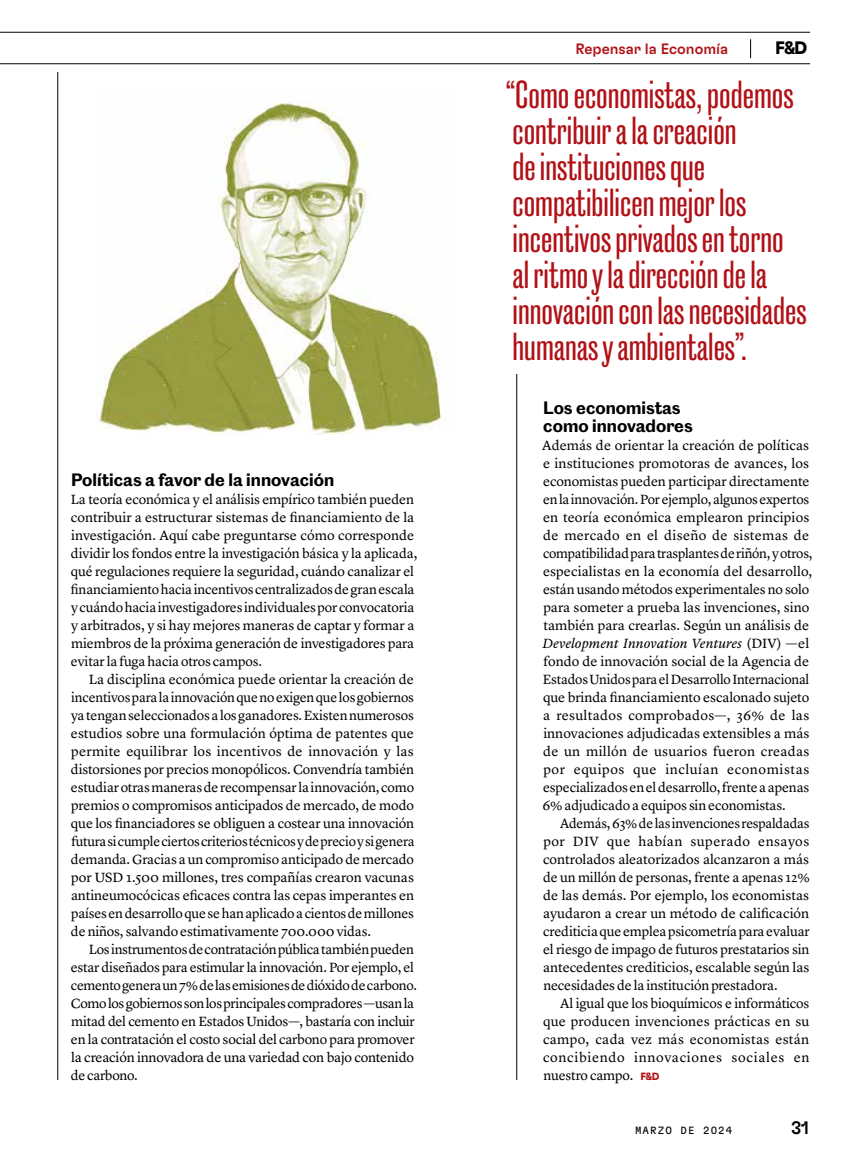
<style>
.page{position:relative;width:864px;height:1161px;background:#fff}
.page>*{position:absolute;margin:0;border:0;box-sizing:border-box;transform-origin:0 0}
.t1{font:500 36px/36px "Caslon Doric Condensed";color:#b11116}
.t2{font:700 18px "GT Flexa";color:#000}
.t3{font:500 18px "GT Flexa";color:#000}
.t4{font:600 16.5px/18px "Caslon Doric";color:#000}
.t5{font:500 15px "GT Flexa";color:#b11116}
.t6{font:13.8px/18px "Lyon Text";letter-spacing:-.01em;color:#000}
.t7{font:10.5px "GT Flexa Mono";letter-spacing:.1em;color:#000}
.s1{font-style:italic}
.s2{font-family:"GT Flexa";font-weight:700;font-size:10.5px;color:#b11116}
</style>
<div class="page">
<svg style="left:750px;top:39px;width:1px;height:19px"></svg>
<hr style="left:0;top:32px;width:810px;height:1px;background:#000">
<hr style="left:0;top:63px;width:810px;height:1px;background:#000">
<img style="left:99px;top:102px;width:342px;height:333px">
<hr style="left:516px;top:374px;width:1px;height:706px;background:#000">
<hr style="left:57px;top:72px;width:1px;height:1008px;background:#000">
<p class="t4" style="left:71px;top:469px;width:265px">Políticas a favor de la innovación</p>
<p class="t6" style="left:71px;top:489px;width:348px">La teoría económica y el análisis empírico también pueden contribuir a estructurar sistemas de financiamiento de la investigación. Aquí cabe preguntarse cómo corresponde dividir los fondos entre la investigación básica y la aplicada, qué regulaciones requiere la seguridad, cuándo canalizar el financiamiento hacia incentivos centralizados de gran escala y cuándo hacia investigadores individuales por convocatoria y arbitrados, y si hay mejores maneras de captar y formar a miembros de la próxima generación de investigadores para evitar la fuga hacia otros campos.</p>
<p class="t6" style="left:71px;top:669px;width:345px;text-align:justify;text-indent:18px">La disciplina económica puede orientar la creación de incentivos para la innovación que no exigen que los gobiernos ya tengan seleccionados a los ganadores. Existen numerosos estudios sobre una formulación óptima de patentes que permite equilibrar los incentivos de innovación y las distorsiones por precios monopólicos. Convendría también estudiar otras maneras de recompensar la innovación, como premios o compromisos anticipados de mercado, de modo que los financiadores se obliguen a costear una innovación futura si cumple ciertos criterios técnicos y de precio y si genera demanda. Gracias a un compromiso anticipado de mercado por USD 1.500 millones, tres compañías crearon vacunas antineumocócicas eficaces contra las cepas imperantes en países en desarrollo que se han aplicado a cientos de millones de niños, salvando estimativamente 700.000 vidas.</p>
<p class="t6" style="left:71px;top:939px;width:348px;text-indent:18px">Los instrumentos de contratación pública también pueden estar diseñados para estimular la innovación. Por ejemplo, el cemento genera un 7% de las emisiones de dióxido de carbono.<br>Como los gobiernos son los principales compradores —usan la mitad del cemento en Estados Unidos—, bastaría con incluir en la contratación el costo social del carbono para promover la creación innovadora de una variedad con bajo contenido de carbono.</p>
<p class="t5" style="left:575px;top:39px;width:154px">Repensar la Economía</p>
<h2 class="t2" style="left:775px;top:37px;width:33px">F&amp;D</h2>
<h1 class="t1" style="left:506px;top:75px;width:302px">“Como economistas, podemos contribuir a la creación<br>de instituciones que compatibilicen mejor los incentivos privados en torno<br>al ritmo y la dirección de la innovación con las necesidades humanas y ambientales”.</h1>
<p class="t4" style="left:543px;top:397px;width:151px">Los economistas como innovadores</p>
<p class="t6" style="left:542px;top:435px;width:272px">Además de orientar la creación de políticas e instituciones promotoras de avances, los economistas pueden participar directamente en la innovación. Por ejemplo, algunos expertos en teoría económica emplearon principios de mercado en el diseño de sistemas de compatibilidad para trasplantes de riñón, y otros, especialistas en la economía del desarrollo, están usando métodos experimentales no solo para someter a prueba las invenciones, sino también para crearlas. Según un análisis de <span class="s1">Development Innovation Ventures</span> (DIV) —el fondo de innovación social de la Agencia de Estados Unidos para el Desarrollo Internacional que brinda financiamiento escalonado sujeto a resultados comprobados—, 36% de las innovaciones adjudicadas extensibles a más de un millón de usuarios fueron creadas por equipos que incluían economistas especializados en el desarrollo, frente a apenas 6% adjudicado a equipos sin economistas.</p>
<p class="t6" style="left:543px;top:813px;width:268px;text-align:justify;text-indent:17px">Además, 63% de las invenciones respaldadas por DIV que habían superado ensayos controlados aleatorizados alcanzaron a más de un millón de personas, frente a apenas 12% de las demás. Por ejemplo, los economistas ayudaron a crear un método de calificación crediticia que emplea psicometría para evaluar el riesgo de impago de futuros prestatarios sin antecedentes crediticios, escalable según las necesidades de la institución prestadora.</p>
<p class="t6" style="left:543px;top:993px;width:268px;text-align:justify;text-indent:17px">Al igual que los bioquímicos e informáticos que producen invenciones prácticas en su campo, cada vez más economistas están concibiendo innovaciones sociales en nuestro campo. <span class="s2">F&amp;D</span></p>
<p class="t7" style="left:635px;top:1124px;width:99px">MARZO DE 2024</p>
<h2 class="t3" style="left:791px;top:1117px;width:20px">31</h2>
</div>
